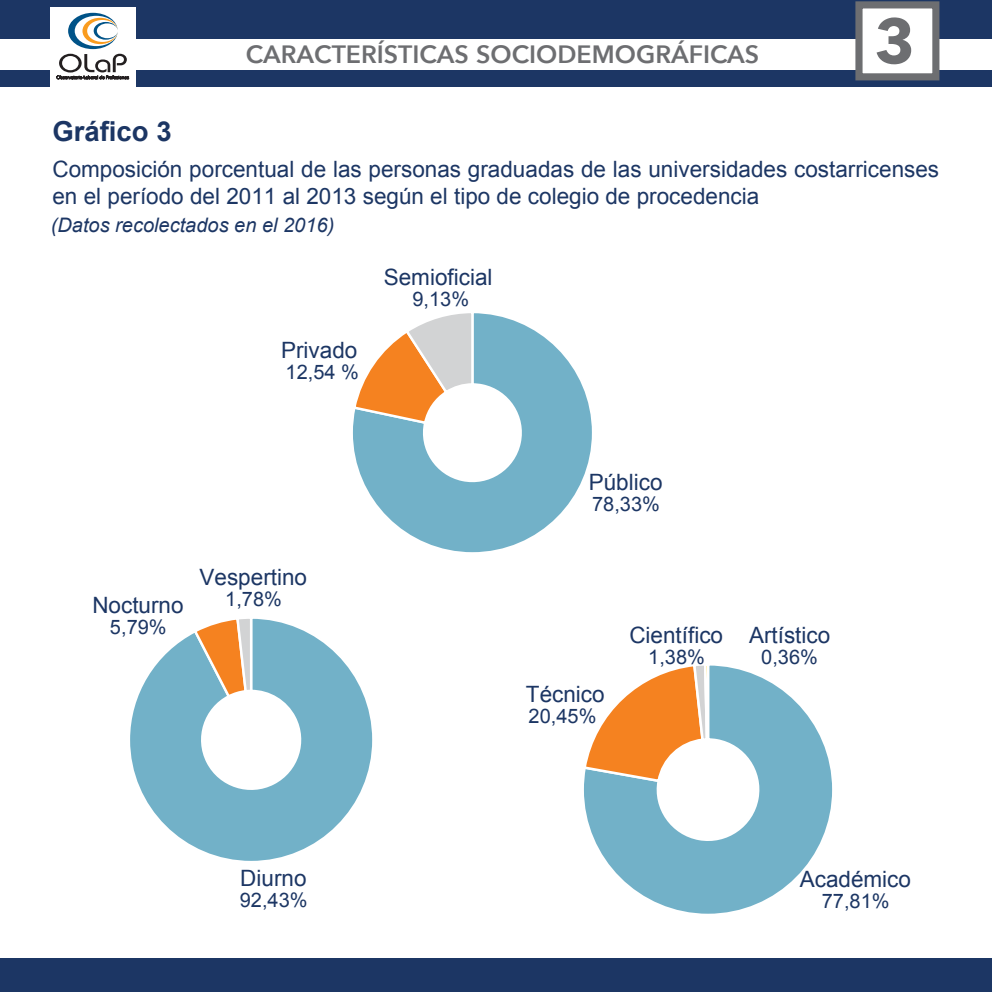
<style>
.page{position:relative;width:992px;height:992px;background:#fff}
.page>*{position:absolute;margin:0;border:0;box-sizing:border-box;transform-origin:0 0}
.t1{font:700 62.75px "Avenir Next";color:#6d6e71}
.t2{font:700 27.5px "Arial";color:#1c3664}
.t3{font:600 25px "Avenir Next";color:#6d6e71}
.t4{font:22.5px/27px "Arial";color:#1c3664}
.t5{font:20px "Arial";color:#1c3664}
.t6{font:italic 20px "Arial";color:#1c3664}
</style>
<div class="page">
<div style="left:0;top:70px;width:992px;height:16px;background:#1c3664"></div>
<div style="left:0;top:0;width:992px;height:38px;background:#1c3664"></div>
<div style="left:0;top:958px;width:992px;height:34px;background:#1c3664"></div>
<div style="left:859px;top:5px;width:77px;height:73px;background:#fff"></div>
<div style="left:855px;top:1px;width:84px;height:79px;border:7px solid #6d6e71"></div>
<div style="left:51px;top:7px;width:85px;height:80px;background:#fff"></div>
<svg style="left:57px;top:13px;width:72px;height:66px"></svg>
<svg style="left:353px;top:313px;width:239px;height:240px"></svg>
<svg style="left:353px;top:313px;width:122px;height:112px"></svg>
<svg style="left:584px;top:665px;width:249px;height:249px"></svg>
<svg style="left:584px;top:665px;width:126px;height:118px"></svg>
<svg style="left:130px;top:618px;width:243px;height:243px"></svg>
<svg style="left:192px;top:618px;width:61px;height:81px"></svg>
<p class="t2" style="left:52px;top:113px;width:121px">Gráfico 3</p>
<p class="t3" style="left:246px;top:33px;width:515px">CARACTERÍSTICAS SOCIODEMOGRÁFICAS</p>
<h1 class="t1" style="left:874px;top:-13px;width:42px">3</h1>
<p class="t4" style="left:52px;top:156px;width:888px">Composición porcentual de las personas graduadas de las universidades costarricenses en el período del 2011 al 2013 según el tipo de colegio de procedencia</p>
<p class="t6" style="left:51px;top:212px;width:285px">(Datos recolectados en el 2016)</p>
<p class="t4" style="left:281px;top:337px;width:78px">Privado</p>
<p class="t5" style="left:286px;top:359px;width:75px">12,54 %</p>
<p class="t4" style="left:384px;top:264px;width:110px">Semioficial</p>
<p class="t5" style="left:412px;top:286px;width:58px">9,13%</p>
<p class="t4" style="left:92px;top:591px;width:93px">Nocturno</p>
<p class="t5" style="left:110px;top:613px;width:58px">5,79%</p>
<p class="t4" style="left:199px;top:564px;width:109px">Vespertino</p>
<p class="t5" style="left:225px;top:586px;width:58px">1,78%</p>
<p class="t4" style="left:589px;top:469px;width:75px">Público</p>
<p class="t5" style="left:592px;top:491px;width:69px">78,33%</p>
<p class="t4" style="left:526px;top:681px;width:80px">Técnico</p>
<p class="t5" style="left:528px;top:703px;width:69px">20,45%</p>
<p class="t4" style="left:629px;top:621px;width:95px">Científico</p>
<p class="t5" style="left:648px;top:643px;width:58px">1,38%</p>
<p class="t4" style="left:749px;top:622px;width:83px">Artístico</p>
<p class="t5" style="left:761px;top:644px;width:58px">0,36%</p>
<p class="t4" style="left:240px;top:864px;width:68px">Diurno</p>
<p class="t5" style="left:240px;top:886px;width:69px">92,43%</p>
<p class="t4" style="left:799px;top:866px;width:113px">Académico</p>
<p class="t5" style="left:822px;top:888px;width:69px">77,81%</p>
</div>
